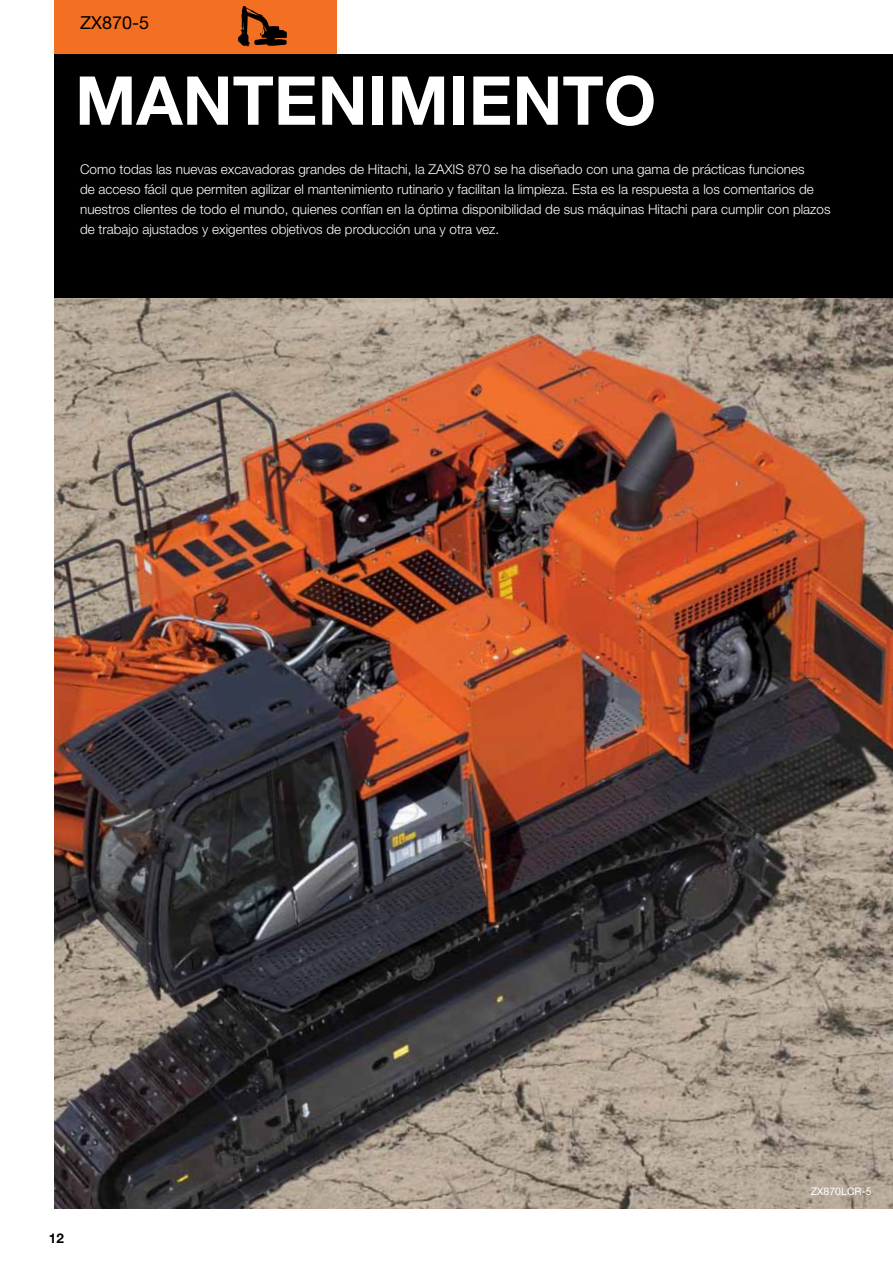
<style>
.page{position:relative;width:893px;height:1263px;background:#fff}
.page>*{position:absolute;margin:0;border:0;box-sizing:border-box;transform-origin:0 0}
.t1{font:700 67.5px "Helvetica Neue LT Pro";color:#fff}
.t2{font:18px "Helvetica Neue LT Pro";color:#000}
.t3{font:300 13.5px/19.8px "Helvetica Neue LT Pro";color:#fff}
.t4{font:700 13.5px "Helvetica Neue LT Pro";color:#000}
.t5{font:10.5px "Helvetica Neue LT Pro";color:#fff}
</style>
<div class="page">
<div style="left:54px;top:0;width:282px;height:54px;background:#f36f21"></div>
<svg style="left:238px;top:6px;width:49px;height:40px"></svg>
<img style="left:54px;top:298px;width:839px;height:911px">
<div style="left:54px;top:54px;width:839px;height:244px;background:#000"></div>
<h2 class="t2" style="left:80px;top:12px;width:71px">ZX870-5</h2>
<h1 class="t1" style="left:75px;top:59px;width:583px">MANTENIMIENTO</h1>
<p class="t3" style="left:80px;top:159px;width:752px">Como todas las nuevas excavadoras grandes de Hitachi, la ZAXIS 870 se ha diseñado con una gama de prácticas funciones<br>de acceso fácil que permiten agilizar el mantenimiento rutinario y facilitan la limpieza. Esta es la respuesta a los comentarios de nuestros clientes de todo el mundo, quienes confían en la óptima disponibilidad de sus máquinas Hitachi para cumplir con plazos de trabajo ajustados y exigentes objetivos de producción una y otra vez.</p>
<p class="t4" style="left:49px;top:1230px;width:17px">12</p>
<p class="t5" style="left:811px;top:1185px;width:62px">ZX870LCR-5</p>
</div>
